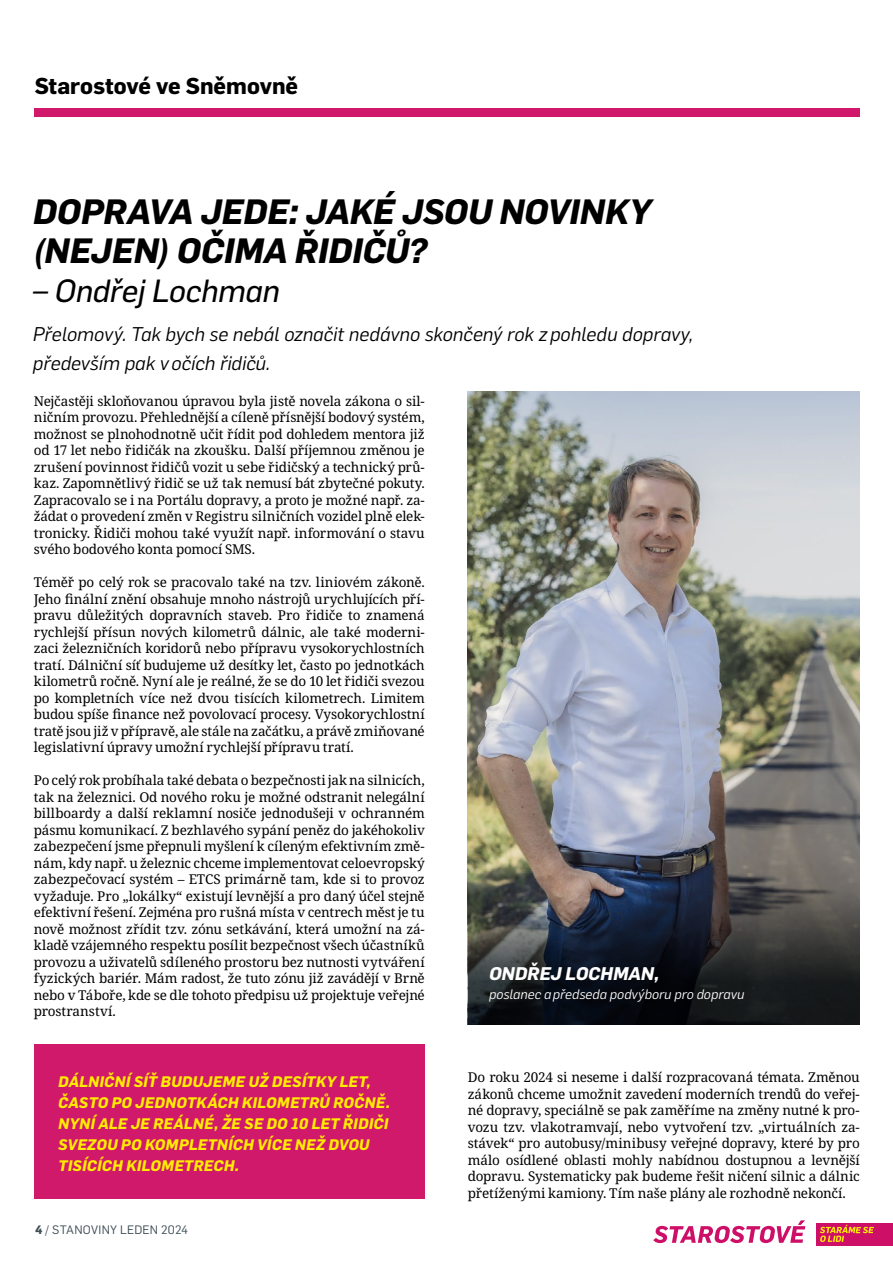
<style>
.page{position:relative;width:893px;height:1263px;background:#fff}
.page>*{position:absolute;margin:0;border:0;box-sizing:border-box;transform-origin:0 0}
.t1{font:italic 700 34.5px/39px "Flama";letter-spacing:-.005em;color:#000}
.t2{font:italic 31.5px "Flama Basic";letter-spacing:-.005em;color:#000}
.t3{font:700 22.5px "Flama";color:#000}
.t4{font:italic 19.5px/28.5px "Flama";letter-spacing:.005em;color:#000}
.t5{font:italic 700 18px "Flama";color:#fff}
.t6{font:italic 700 15px/21px "Flama";letter-spacing:.01em;color:#ffed00}
.t7{font:13.5px/16.5px "Noto Serif";letter-spacing:-.015em;color:#000;text-align:justify}
.t8{font:italic 13.5px "Flama";letter-spacing:.005em;color:#fff}
.t9{font:12px "Flama";letter-spacing:.02em;color:#3f4e55}
.s1{font-weight:700}
</style>
<div class="page">
<div style="left:34px;top:108px;width:206px;height:9px;background:#d0196a"></div>
<div style="left:240px;top:108px;width:207px;height:9px;background:#d0196a"></div>
<div style="left:447px;top:108px;width:206px;height:9px;background:#d0196a"></div>
<div style="left:653px;top:108px;width:207px;height:9px;background:#d0196a"></div>
<div style="left:816px;top:1223px;width:77px;height:23px;background:#ce0f68"></div>
<svg style="left:653px;top:1220px;width:152px;height:23px"></svg>
<svg style="left:820px;top:1225px;width:54px;height:17px"></svg>
<img style="left:468px;top:391px;width:392px;height:472px">
<div style="left:34px;top:1045px;width:391px;height:154px;background:#d0196a"></div>
<svg style="left:468px;top:863px;width:392px;height:162px;background:#2f3236"></svg>
<h3 class="t3" style="left:35px;top:69px;width:265px">Starostové ve Sněmovně</h3>
<h1 class="t1" style="left:33px;top:190px;width:620px">DOPRAVA JEDE: JAKÉ JSOU NOVINKY (NEJEN) OČIMA ŘIDIČŮ?</h1>
<h2 class="t2" style="left:33px;top:269px;width:249px">– Ondřej Lochman</h2>
<h3 class="t4" style="left:33px;top:319px;width:662px">Přelomový. Tak bych se nebál označit nedávno skončený rok z pohledu dopravy, především pak v očích řidičů.</h3>
<p class="t7" style="left:34px;top:393px;width:392px">Nejčastěji skloňovanou úpravou byla jistě novela zákona o sil&shy;ničním provozu. Přehlednější a cíleně přísnější bodový systém, možnost se plnohodnotně učit řídit pod dohledem mentora již od 17 let nebo řidičák na zkoušku. Další příjemnou změnou je zrušení povinnost řidičů vozit u sebe řidičský a technický prů&shy;kaz. Zapomnětlivý řidič se už tak nemusí bát zbytečné pokuty.<br>Zapracovalo se i na Portálu dopravy, a proto je možné např. za&shy;žádat o provedení změn v Registru silničních vozidel plně elek&shy;tronicky. Řidiči mohou také využít např. informování o stavu svého bodového konta pomocí SMS.</p>
<p class="t7" style="left:34px;top:574px;width:392px">Téměř po celý rok se pracovalo také na tzv. liniovém zákoně.<br>Jeho finální znění obsahuje mnoho nástrojů urychlujících pří&shy;pravu důležitých dopravních staveb. Pro řidiče to znamená rychlejší přísun nových kilometrů dálnic, ale také moderni&shy;zaci železničních koridorů nebo přípravu vysokorychlostních tratí. Dálniční síť budujeme už desítky let, často po jednotkách kilometrů ročně. Nyní ale je reálné, že se do 10 let řidiči svezou po kompletních více než dvou tisících kilometrech. Limitem budou spíše finance než povolovací procesy. Vysokorychlostní tratě jsou již v přípravě, ale stále na začátku, a právě zmiňované legislativní úpravy umožní rychlejší přípravu tratí.</p>
<p class="t7" style="left:34px;top:772px;width:392px">Po celý rok probíhala také debata o bezpečnosti jak na silnicích, tak na železnici. Od nového roku je možné odstranit nelegální billboardy a další reklamní nosiče jednodušeji v ochranném pásmu komunikací. Z bezhlavého sypání peněz do jakéhokoliv zabezpečení jsme přepnuli myšlení k cíleným efektivním změ&shy;nám, kdy např. u železnic chceme implementovat celoevropský zabezpečovací systém – ETCS primárně tam, kde si to provoz vyžaduje. Pro „lokálky“ existují levnější a pro daný účel stejně efektivní řešení. Zejména pro rušná místa v centrech měst je tu nově možnost zřídit tzv. zónu setkávání, která umožní na zá&shy;kladě vzájemného respektu posílit bezpečnost všech účastníků provozu a uživatelů sdíleného prostoru bez nutnosti vytváření fyzických bariér. Mám radost, že tuto zónu již zavádějí v Brně nebo v Táboře, kde se dle tohoto předpisu už projektuje veřejné prostranství.</p>
<h3 class="t5" style="left:489px;top:960px;width:172px">ONDŘEJ LOCHMAN,</h3>
<p class="t8" style="left:489px;top:985px;width:257px">poslanec a předseda podvýboru pro dopravu</p>
<p class="t6" style="left:58px;top:1070px;width:333px">DÁLNIČNÍ SÍŤ BUDUJEME UŽ DESÍTKY LET, ČASTO PO JEDNOTKÁCH KILOMETRŮ ROČNĚ.<br>NYNÍ ALE JE REÁLNÉ, ŽE SE DO 10 LET ŘIDIČI SVEZOU PO KOMPLETNÍCH VÍCE NEŽ DVOU TISÍCÍCH KILOMETRECH.</p>
<p class="t7" style="left:468px;top:1070px;width:393px">Do roku 2024 si neseme i další rozpracovaná témata. Změnou zákonů chceme umožnit zavedení moderních trendů do veřej&shy;né dopravy, speciálně se pak zaměříme na změny nutné k pro&shy;vozu tzv. vlakotramvají, nebo vytvoření tzv. „virtuálních za&shy;stávek“ pro autobusy/minibusy veřejné dopravy, které by pro málo osídlené oblasti mohly nabídnou dostupnou a levnější dopravu. Systematicky pak budeme řešit ničení silnic a dálnic přetíženými kamiony. Tím naše plány ale rozhodně nekončí.</p>
<p class="t9" style="left:35px;top:1221px;width:154px"><span class="s1">4</span> / STANOVINY LEDEN 2024</p>
</div>
